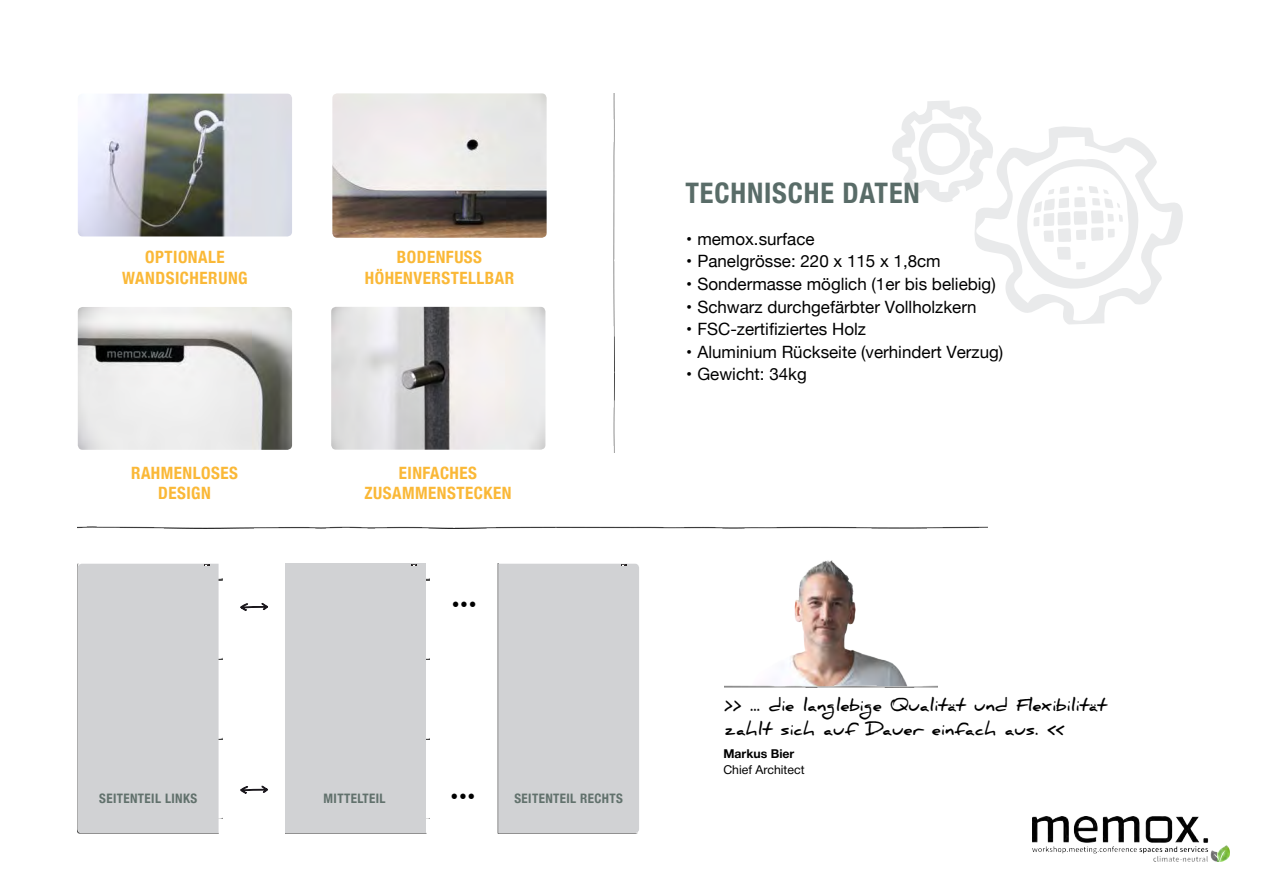
<style>
.page{position:relative;width:1263px;height:893px;background:#fff}
.page>*{position:absolute;margin:0;border:0;box-sizing:border-box;transform-origin:0 0}
.t1{font:700 condensed 28.35px "Helvetica Neue";letter-spacing:.03em;color:#596c68}
.t2{font:21.75px "Fago No Black Tf";color:#000}
.t3{font:16.95px "Helvetica Neue";color:#000001}
.t4{font:700 condensed 16.95px/20.4px "Helvetica Neue";letter-spacing:.03em;color:#fab837;text-align:center}
.t5{font:700 16.95px/24px "Daniel";letter-spacing:.01em;color:#000}
.t6{font:700 condensed 13.05px "Helvetica Neue";letter-spacing:.03em;color:#61716c}
.t7{font:12.3px "Helvetica Neue";color:#000}
.t8{font:700 12.3px "Helvetica Neue";color:#000}
</style>
<div class="page">
<svg style="left:892px;top:100px;width:291px;height:225px"></svg>
<svg style="left:892px;top:253px;width:135px;height:72px"></svg>
<img style="left:332px;top:93px;width:215px;height:145px">
<img style="left:78px;top:94px;width:214px;height:142px">
<img style="left:78px;top:307px;width:214px;height:143px">
<img style="left:331px;top:307px;width:214px;height:143px">
<img style="left:78px;top:527px;width:910px;height:1px">
<div style="left:286px;top:564px;width:140px;height:269px;background:#d1d2d4"></div>
<div style="left:78px;top:564px;width:144px;height:269px;background:#d1d2d4"></div>
<div style="left:498px;top:564px;width:141px;height:269px;background:#d1d2d4"></div>
<svg style="left:240px;top:603px;width:28px;height:8px"></svg>
<svg style="left:240px;top:786px;width:28px;height:8px"></svg>
<img style="left:613px;top:93px;width:1px;height:355px">
<img style="left:747px;top:560px;width:161px;height:126px">
<img style="left:725px;top:686px;width:212px;height:1px">
<img style="left:1032px;top:816px;width:197px;height:46px">
<p class="t4" style="left:122px;top:246px;width:127px">OPTIONALE<br>WANDSICHERUNG</p>
<p class="t4" style="left:365px;top:246px;width:151px">BODENFUSS<br>HÖHENVERSTELLBAR</p>
<p class="t4" style="left:131px;top:461px;width:108px">RAHMENLOSES<br>DESIGN</p>
<p class="t4" style="left:364px;top:461px;width:148px">EINFACHES<br>ZUSAMMENSTECKEN</p>
<p class="t2" style="left:452px;top:586px;width:26px">...</p>
<p class="t6" style="left:99px;top:787px;width:100px">SEITENTEIL LINKS</p>
<p class="t6" style="left:324px;top:787px;width:64px">MITTELTEIL</p>
<p class="t6" style="left:514px;top:787px;width:110px">SEITENTEIL RECHTS</p>
<p class="t2" style="left:451px;top:777px;width:26px">...</p>
<h1 class="t1" style="left:685px;top:170px;width:236px">TECHNISCHE DATEN</h1>
<p class="t3" style="left:686px;top:226px;width:130px">• memox.surface</p>
<p class="t3" style="left:686px;top:249px;width:256px">• Panelgrösse: 220 x 115 x 1,8cm</p>
<p class="t3" style="left:686px;top:272px;width:311px">• Sondermasse möglich (1er bis beliebig)</p>
<p class="t3" style="left:686px;top:294px;width:292px">• Schwarz durchgefärbter Vollholzkern</p>
<p class="t3" style="left:686px;top:317px;width:182px">• FSC-zertifiziertes Holz</p>
<p class="t3" style="left:686px;top:340px;width:319px">• Aluminium Rückseite (verhindert Verzug)</p>
<p class="t3" style="left:686px;top:362px;width:122px">• Gewicht: 34kg</p>
<p class="t5" style="left:725px;top:693px;width:383px">&gt;&gt; ... die langlebige Qualität und Flexibilität zahlt sich auf Dauer einfach aus. &lt;&lt;</p>
<p class="t8" style="left:723px;top:744px;width:72px">Markus Bier</p>
<p class="t7" style="left:723px;top:761px;width:83px">Chief Architect</p>
</div>
